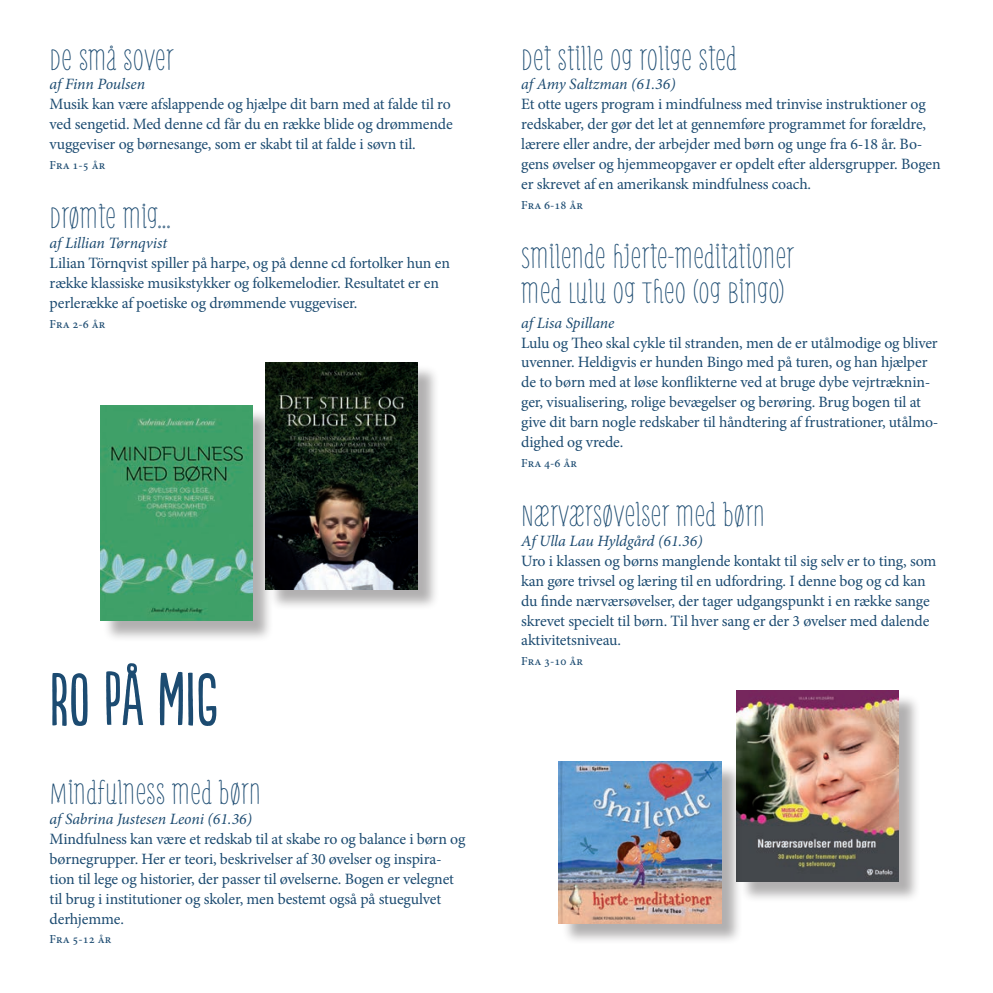
<style>
.page{position:relative;width:993px;height:993px;background:#fff}
.page>*{position:absolute;margin:0;border:0;box-sizing:border-box;transform-origin:0 0}
.t1{font:70px "Populaire";color:#1c4b71}
.t2{font:31.5px/35px "Mr Moustache Text";color:#1c4b71}
.t3{font:15.75px/19.8px "Minion Pro";letter-spacing:-.01em;color:#1c4b71}
.t4{font:italic 15.75px "Minion Pro";letter-spacing:-.005em;color:#1c4b71}
.t5{font:500 12.25px "Minion Pro";color:#1c4b71}
</style>
<div class="page">
<div style="left:103px;top:408px;width:179px;height:241px;background:#231f20;opacity:.35"></div>
<img style="left:100px;top:405px;width:152px;height:215px">
<div style="left:268px;top:365px;width:179px;height:252px;background:#231f20;opacity:.35"></div>
<img style="left:266px;top:362px;width:152px;height:227px">
<div style="left:739px;top:693px;width:189px;height:217px;background:#231f20;opacity:.35"></div>
<img style="left:736px;top:690px;width:162px;height:190px">
<div style="left:561px;top:763px;width:189px;height:189px;background:#231f20;opacity:.35"></div>
<img style="left:558px;top:761px;width:162px;height:162px">
<h2 class="t2" style="left:50px;top:41px;width:125px">DE SMÅ SOVER</h2>
<p class="t4" style="left:50px;top:74px;width:97px">af Finn Poulsen</p>
<p class="t3" style="left:50px;top:94px;width:404px">Musik kan være afslappende og hjælpe dit barn med at falde til ro ved sengetid. Med denne cd får du en række blide og drømmende vuggeviser og børnesange, som er skabt til at falde i søvn til.</p>
<p class="t5" style="left:50px;top:156px;width:57px">Fra 1-5 år</p>
<h2 class="t2" style="left:50px;top:200px;width:122px">DRØMTE MIG…</h2>
<p class="t4" style="left:50px;top:232px;width:119px">af Lillian Tørnqvist</p>
<p class="t3" style="left:50px;top:253px;width:401px">Lilian Törnqvist spiller på harpe, og på denne cd fortolker hun en række klassiske musikstykker og folkemelodier. Resultatet er en perlerække af poetiske og drømmende vuggeviser.</p>
<p class="t5" style="left:50px;top:315px;width:57px">Fra 2-6 år</p>
<h1 class="t1" style="left:50px;top:662px;width:170px">Ro på mig</h1>
<h2 class="t2" style="left:50px;top:775px;width:213px">MINDFULNESS MED BØRN</h2>
<p class="t4" style="left:50px;top:808px;width:204px">af Sabrina Justesen Leoni (61.36)</p>
<p class="t3" style="left:50px;top:828px;width:417px">Mindfulness kan være et redskab til at skabe ro og balance i børn og børnegrupper. Her er teori, beskrivelser af 30 øvelser og inspira&shy;tion til lege og historier, der passer til øvelserne. Bogen er velegnet til brug i institutioner og skoler, men bestemt også på stuegulvet derhjemme.</p>
<p class="t5" style="left:50px;top:930px;width:63px">Fra 5-12 år</p>
<h2 class="t2" style="left:521px;top:41px;width:217px">DET STILLE OG ROLIGE STED</h2>
<p class="t4" style="left:521px;top:74px;width:156px">af Amy Saltzman (61.36)</p>
<p class="t3" style="left:521px;top:94px;width:420px">Et otte ugers program i mindfulness med trinvise instruktioner og redskaber, der gør det let at gennemføre programmet for forældre, lærere eller andre, der arbejder med børn og unge fra 6-18 år. Bo&shy;gens øvelser og hjemmeopgaver er opdelt efter aldersgrupper. Bogen er skrevet af en amerikansk mindfulness coach.</p>
<p class="t5" style="left:521px;top:196px;width:63px">Fra 6-18 år</p>
<h2 class="t2" style="left:521px;top:240px;width:274px">SMILENDE HJERTE-MEDITATIONER<br>MED LULU OG THEO (OG BINGO)</h2>
<p class="t4" style="left:521px;top:312px;width:95px">af Lisa Spillane</p>
<p class="t3" style="left:521px;top:332px;width:418px">Lulu og Theo skal cykle til stranden, men de er utålmodige og bliver uvenner. Heldigvis er hunden Bingo med på turen, og han hjælper de to børn med at løse konflikterne ved at bruge dybe vejrtræknin&shy;ger, visualisering, rolige bevægelser og berøring. Brug bogen til at give dit barn nogle redskaber til håndtering af frustrationer, utålmo&shy;dighed og vrede.</p>
<p class="t5" style="left:521px;top:454px;width:57px">Fra 4-6 år</p>
<h2 class="t2" style="left:521px;top:497px;width:245px">NÆRVÆRSØVELSER MED BØRN</h2>
<p class="t4" style="left:521px;top:530px;width:183px">Af Ulla Lau Hyldgård (61.36)</p>
<p class="t3" style="left:521px;top:551px;width:416px">Uro i klassen og børns manglende kontakt til sig selv er to ting, som kan gøre trivsel og læring til en udfordring. I denne bog og cd kan du finde nærværsøvelser, der tager udgangspunkt i en række sange skrevet specielt til børn. Til hver sang er der 3 øvelser med dalende aktivitetsniveau.</p>
<p class="t5" style="left:521px;top:653px;width:63px">Fra 3-10 år</p>
</div>
